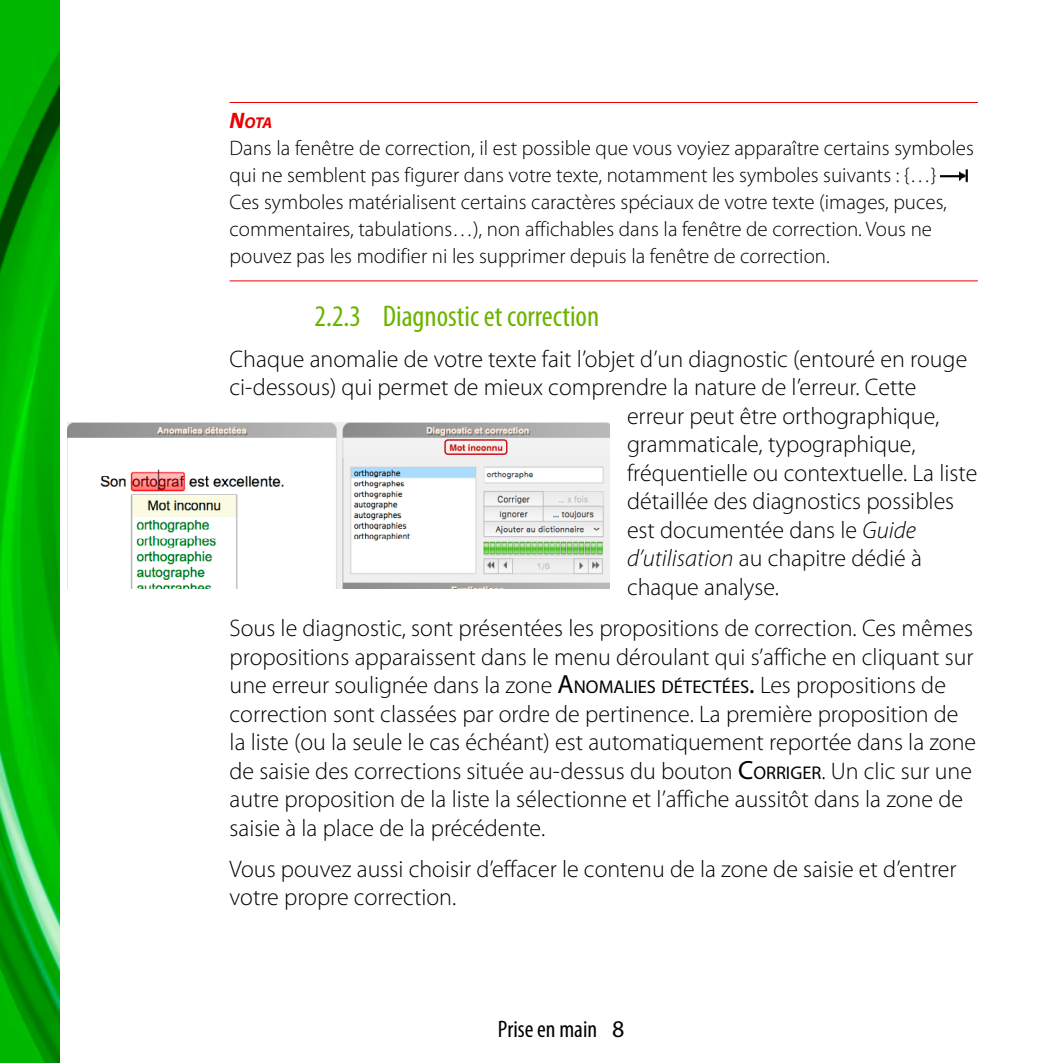
<style>
.page{position:relative;width:1063px;height:1063px;background:#fff}
.page>*{position:absolute;margin:0;border:0;box-sizing:border-box;transform-origin:0 0}
.t1{font:condensed 30px "Myriad Pro";color:#6cb300}
.t2{font:300 24px/28.5px "Myriad Pro";color:#000}
.t3{font:condensed 24px "Myriad Pro";color:#000}
.t4{font:300 21px/27px "Myriad Pro";color:#000}
.t5{font:italic 700 15.6px "Myriad Pro";color:#ea0000}
.s1{font-size:22.5px}
.s2{font-style:italic}
.s3{font-weight:400;font-size:26.4px}
.s4{font-weight:400;font-size:18.6px}
.s5{font-stretch:normal}
</style>
<div class="page">
<img style="left:0;top:0;width:60px;height:1063px">
<hr style="left:230px;top:102px;width:748px;height:1px;background:#ea0000">
<hr style="left:230px;top:280px;width:748px;height:1px;background:#ea0000">
<img style="left:941px;top:169px;width:27px;height:13px">
<img style="left:67px;top:422px;width:543px;height:167px">
<div style="left:444px;top:439px;width:63px;height:16px;border:2px solid #cd171a;border-radius:3px"></div>
<p class="t5" style="left:230px;top:113px;width:44px"><span class="s1">N</span>ota</p>
<p class="t4" style="left:230px;top:135px;width:746px">Dans la fenêtre de correction, il est possible que vous voyiez apparaître certains symboles qui ne semblent pas figurer dans votre texte, notamment les symboles suivants : {…}<br>Ces symboles matérialisent certains caractères spéciaux de votre texte (images, puces, commentaires, tabulations…), non affichables dans la fenêtre de correction. Vous ne pouvez pas les modifier ni les supprimer depuis la fenêtre de correction.</p>
<p class="t1" style="left:315px;top:298px;width:286px">2.2.3 Diagnostic et correction</p>
<p class="t2" style="left:230px;top:344px;width:739px">Chaque anomalie de votre texte fait l’objet d’un diagnostic (entouré en rouge</p>
<p class="t2" style="left:230px;top:373px;width:688px">ci-dessous) qui permet de mieux comprendre la nature de l’erreur. Cette</p>
<p class="t2" style="left:627px;top:401px;width:314px">erreur peut être orthographique,</p>
<p class="t2" style="left:627px;top:430px;width:290px">grammaticale, typographique,</p>
<p class="t2" style="left:627px;top:458px;width:352px">fréquentielle ou contextuelle. La liste</p>
<p class="t2" style="left:627px;top:487px;width:329px">détaillée des diagnostics possibles</p>
<p class="t2" style="left:627px;top:515px;width:291px">est documentée dans le <span class="s2">Guide</span></p>
<p class="t2" style="left:627px;top:544px;width:297px"><span class="s2">d’utilisation</span> au chapitre dédié à</p>
<p class="t2" style="left:627px;top:572px;width:153px">chaque analyse.</p>
<p class="t2" style="left:230px;top:614px;width:748px">Sous le diagnostic, sont présentées les propositions de correction. Ces mêmes propositions apparaissent dans le menu déroulant qui s’affiche en cliquant sur une erreur soulignée dans la zone <span class="s3">A</span><span class="s4">NOMALIES DÉTECTÉES</span><span class="s3">.</span> Les propositions de correction sont classées par ordre de pertinence. La première proposition de la liste (ou la seule le cas échéant) est automatiquement reportée dans la zone de saisie des corrections située au-dessus du bouton <span class="s3">C</span><span class="s4">ORRIGER</span>. Un clic sur une autre proposition de la liste la sélectionne et l’affiche aussitôt dans la zone de saisie à la place de la précédente.</p>
<p class="t2" style="left:230px;top:854px;width:728px">Vous pouvez aussi choisir d’effacer le contenu de la zone de saisie et d’entrer votre propre correction.</p>
<p class="t3" style="left:498px;top:1015px;width:128px">Prise en main <span class="s5">8</span></p>
</div>
